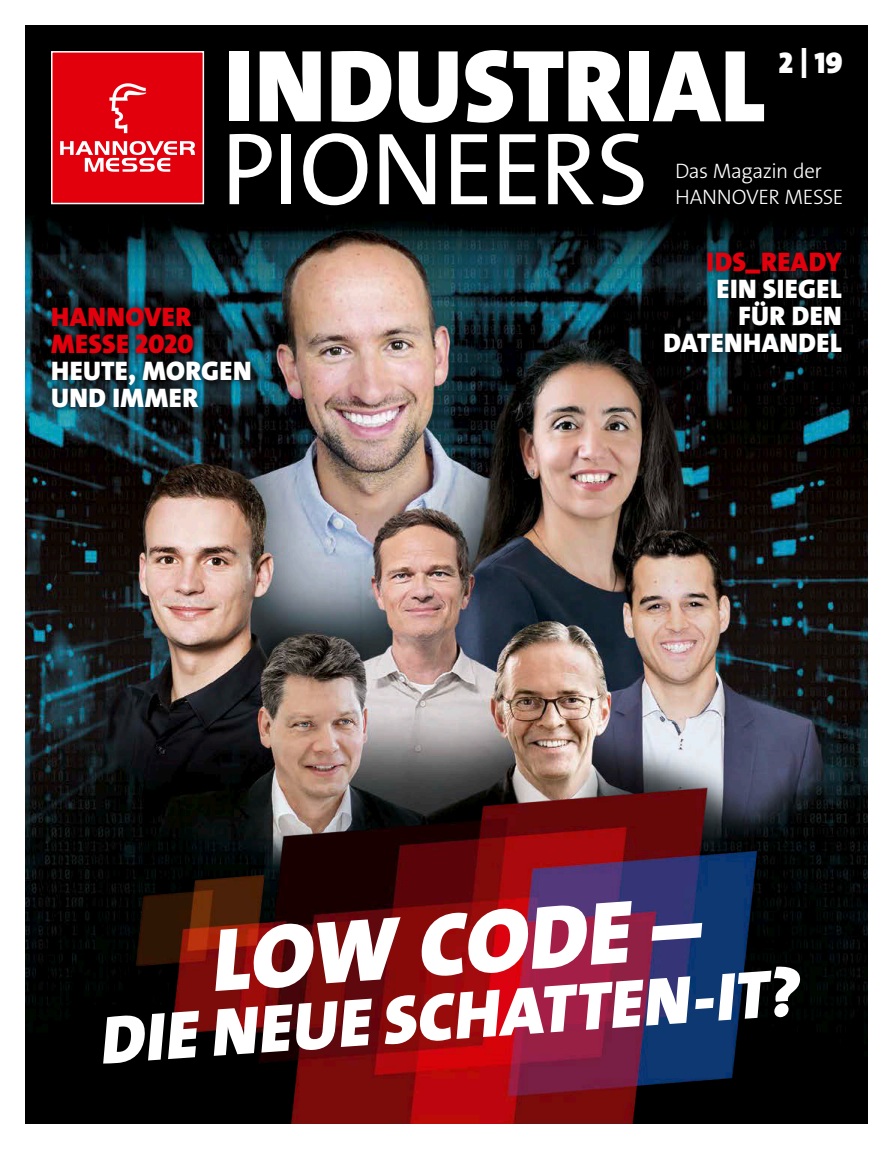
<style>
.page{position:relative;width:893px;height:1149px;background:#fff}
.page>*{position:absolute;margin:0;border:0;box-sizing:border-box;transform-origin:0 0}
.t1{font:900 103.5px "The Sans LP9";color:#fff}
.t2{font:103.5px "The Sans LP5 Plain";letter-spacing:-.015em;color:#fff}
.t3{font:italic 900 90px "The Sans LP9";color:#fff}
.t4{font:italic 900 68.25px "The Sans LP9";color:#fff}
.t5{font:900 30px "The Sans LP9";color:#fff}
.t6{font:900 27px/27px "The Sans LP9";letter-spacing:.015em;color:#fff;text-align:right}
.t7{font:900 27px/27px "The Sans LP9";letter-spacing:.015em;color:#e2000d}
.t8{font:21px/25.2px "The Sans LP3 Lig";letter-spacing:-.025em;color:#fff}
</style>
<div class="page">
<img style="left:26px;top:26px;width:841px;height:1097px">
<div style="left:656px;top:244px;width:194px;height:116px;background:#000;opacity:.75"></div>
<svg style="left:50px;top:50px;width:155px;height:155px;background:#e01e29"></svg>
<div style="left:44px;top:299px;width:214px;height:116px;background:#000;opacity:.75"></div>
<img style="left:121px;top:778px;width:651px;height:345px">
<p class="t5" style="left:778px;top:44px;width:66px">2 | 19</p>
<h1 class="t1" style="left:225px;top:20px;width:542px">INDUSTRIAL</h1>
<h1 class="t2" style="left:221px;top:103px;width:429px">PIONEERS</h1>
<p class="t8" style="left:675px;top:159px;width:170px">Das Magazin der<br>HANNOVER MESSE</p>
<p class="t7" style="left:51px;top:304px;width:144px">HANNOVER<br>MESSE 2020</p>
<p class="t6" style="left:51px;top:358px;width:202px;text-align:left">HEUTE, MORGEN<br>UND IMMER</p>
<p class="t7" style="left:707px;top:248px;width:137px">IDS_READY</p>
<p class="t6" style="left:663px;top:275px;width:180px">EIN SIEGEL<br>FÜR DEN<br>DATENHANDEL</p>
<h2 class="t3" style="left:205px;top:903px;width:491px;rotate:-4deg">LOW CODE –</h2>
<h3 class="t4" style="left:95px;top:996px;width:702px;rotate:-4deg">DIE NEUE SCHATTEN-IT?</h3>
</div>
